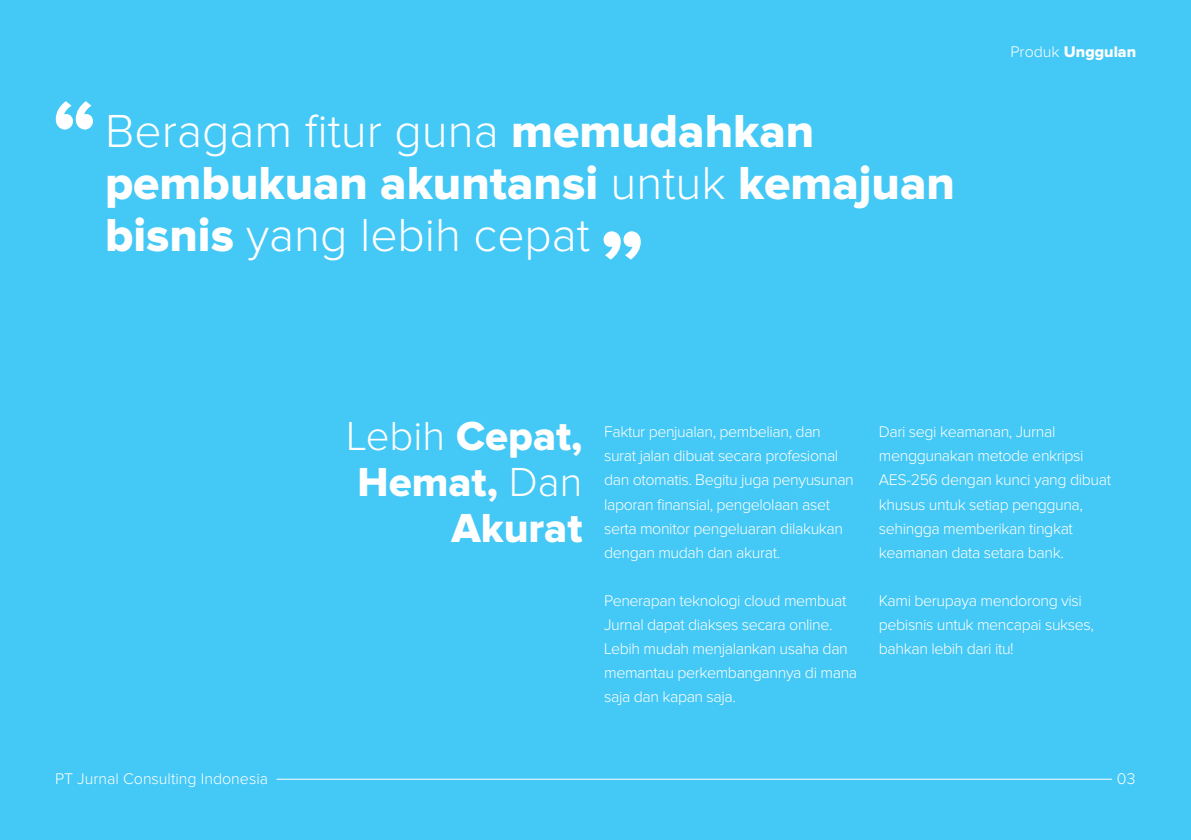
<style>
.page{position:relative;width:1191px;height:840px;background:#fff}
.page>*{position:absolute;margin:0;border:0;box-sizing:border-box;transform-origin:0 0}
.t1{font:300 48px "Proxima Nova";color:#fff}
.t2{font:48px "Proxima Nova Extrabld";color:#fff}
.t3{font:42px/46px "Proxima Nova Extrabld";color:#fff;text-align:right}
.t4{font:300 16px/24px "Proxima Nova";letter-spacing:-.025em;color:#fff}
.t5{font:300 16px "Proxima Nova";color:#fff}
.t6{font:16px "Proxima Nova Extrabld";color:#fff}
.s1{font-family:"Proxima Nova Extrabld";font-weight:400}
.s2{font-family:"Proxima Nova";font-weight:300}
</style>
<div class="page">
<div style="left:0;top:0;width:1191px;height:839px;background:#44c8f5"></div>
<hr style="left:276px;top:778px;width:836px;height:1px;background:#fff">
<svg style="left:56px;top:101px;width:37px;height:28px"></svg>
<svg style="left:603px;top:231px;width:38px;height:28px"></svg>
<h1 class="t1" style="left:105px;top:109px;width:711px">Beragam fitur guna <span class="s1">memudahkan</span></h1>
<h1 class="t2" style="left:105px;top:161px;width:851px">pembukuan akuntansi <span class="s2">untuk</span> kemajuan</h1>
<h1 class="t1" style="left:105px;top:213px;width:486px"><span class="s1">bisnis</span> yang lebih cepat</h1>
<p class="t6" style="left:1010px;top:44px;width:127px"><span class="s2">Produk</span> Unggulan</p>
<h2 class="t3" style="left:346px;top:414px;width:237px"><span class="s2">Lebih</span> Cepat,<br>Hemat, <span class="s2">Dan<br></span>Akurat</h2>
<p class="t4" style="left:604px;top:420px;width:251px">Faktur penjualan, pembelian, dan surat jalan dibuat secara profesional dan otomatis. Begitu juga penyusunan laporan finansial, pengelolaan aset serta monitor pengeluaran dilakukan dengan mudah dan akurat.</p>
<p class="t4" style="left:604px;top:588px;width:255px">Penerapan teknologi cloud membuat<br>Jurnal dapat diakses secara online.<br>Lebih mudah menjalankan usaha dan memantau perkembangannya di mana saja dan kapan saja.</p>
<p class="t4" style="left:879px;top:420px;width:234px">Dari segi keamanan, Jurnal menggunakan metode enkripsi<br>AES-256 dengan kunci yang dibuat khusus untuk setiap pengguna, sehingga memberikan tingkat keamanan data setara bank.</p>
<p class="t4" style="left:879px;top:588px;width:217px">Kami berupaya mendorong visi pebisnis untuk mencapai sukses, bahkan lebih dari itu!</p>
<p class="t5" style="left:55px;top:771px;width:215px">PT Jurnal Consulting Indonesia</p>
<p class="t4" style="left:1117px;top:767px;width:20px">03</p>
</div>
